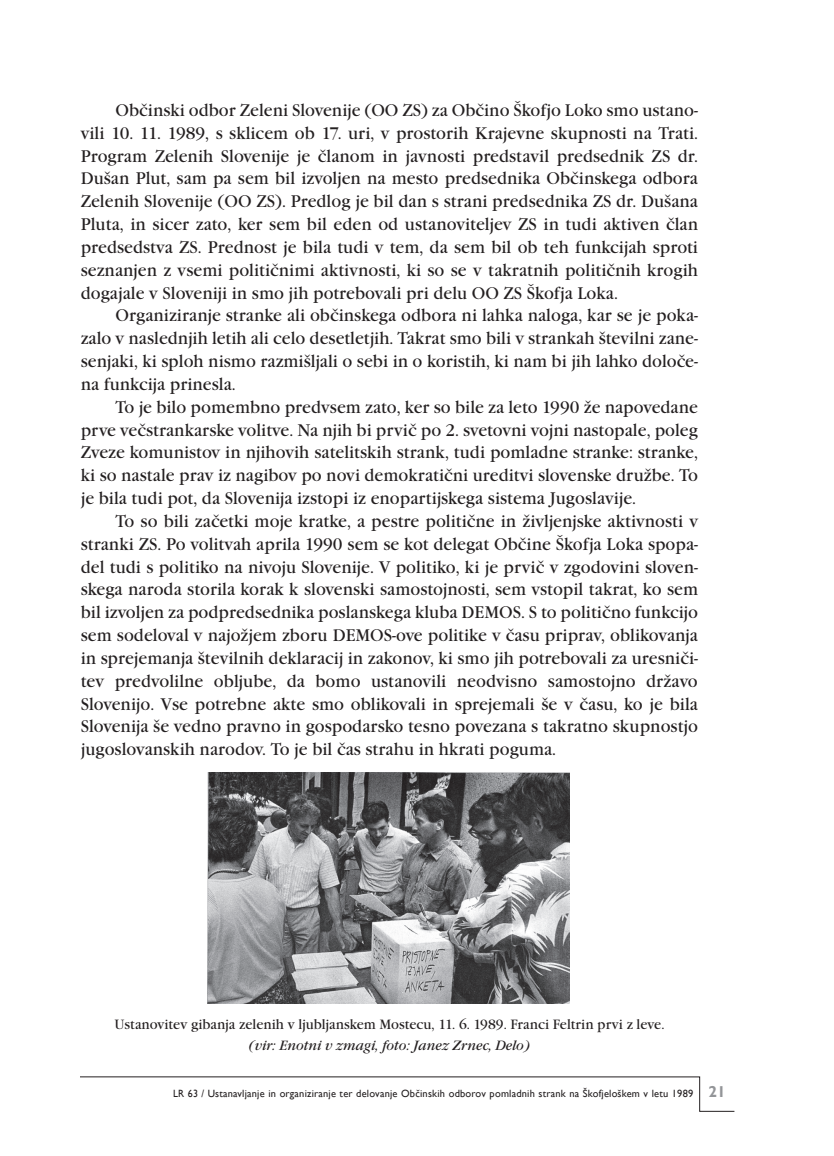
<style>
.page{position:relative;width:834px;height:1156px;background:#fff}
.page>*{position:absolute;margin:0;border:0;box-sizing:border-box;transform-origin:0 0}
.t1{font:17.5px/22.8px "Garamond Itc TEE";color:#231f20;text-align:justify;scale:.95 1}
.t2{font:14px "Garamond Itc TEE";color:#231f20;scale:.95 1}
.t3{font:italic 14px "Garamond Itc TEE";color:#231f20;scale:.95 1}
.t4{font:10.5px "Gill Sans";letter-spacing:.02em;color:#231f20;scale:.95 1}
.s1{font-weight:700;font-size:15.75px;color:#939598}
</style>
<div class="page">
<svg style="left:80px;top:1076px;width:654px;height:35px"></svg>
<img style="left:207px;top:772px;width:362px;height:231px">
<p class="t1" style="left:81px;top:99px;width:651px;text-indent:35px">Občinski odbor Zeleni Slovenije (OO ZS) za Občino Škofjo Loko smo ustano&shy;vili 10. 11. 1989, s sklicem ob 17. uri, v prostorih Krajevne skupnosti na Trati.<br>Program Zelenih Slovenije je članom in javnosti predstavil predsednik ZS dr.<br>Dušan Plut, sam pa sem bil izvoljen na mesto predsednika Občinskega odbora Zelenih Slovenije (OO ZS). Predlog je bil dan s strani predsednika ZS dr. Dušana Pluta, in sicer zato, ker sem bil eden od ustanoviteljev ZS in tudi aktiven član predsedstva ZS. Prednost je bila tudi v tem, da sem bil ob teh funkcijah sproti seznanjen z vsemi političnimi aktivnosti, ki so se v takratnih političnih krogih dogajale v Sloveniji in smo jih potrebovali pri delu OO ZS Škofja Loka.</p>
<p class="t1" style="left:81px;top:304px;width:651px;text-indent:35px">Organiziranje stranke ali občinskega odbora ni lahka naloga, kar se je poka&shy;zalo v naslednjih letih ali celo desetletjih. Takrat smo bili v strankah številni zane&shy;senjaki, ki sploh nismo razmišljali o sebi in o koristih, ki nam bi jih lahko določe&shy;na funkcija prinesla.</p>
<p class="t1" style="left:81px;top:396px;width:651px;text-indent:35px">To je bilo pomembno predvsem zato, ker so bile za leto 1990 že napovedane prve večstrankarske volitve. Na njih bi prvič po 2. svetovni vojni nastopale, poleg Zveze komunistov in njihovih satelitskih strank, tudi pomladne stranke: stranke, ki so nastale prav iz nagibov po novi demokratični ureditvi slovenske družbe. To je bila tudi pot, da Slovenija izstopi iz enopartijskega sistema Jugoslavije.</p>
<p class="t1" style="left:81px;top:510px;width:651px;text-indent:35px">To so bili začetki moje kratke, a pestre politične in življenjske aktivnosti v stranki ZS. Po volitvah aprila 1990 sem se kot delegat Občine Škofja Loka spopa&shy;del tudi s politiko na nivoju Slovenije. V politiko, ki je prvič v zgodovini sloven&shy;skega naroda storila korak k slovenski samostojnosti, sem vstopil takrat, ko sem bil izvoljen za podpredsednika poslanskega kluba DEMOS. S to politično funkcijo sem sodeloval v najožjem zboru DEMOS-ove politike v času priprav, oblikovanja in sprejemanja številnih deklaracij in zakonov, ki smo jih potrebovali za uresniči&shy;tev predvolilne obljube, da bomo ustanovili neodvisno samostojno državo Slovenijo. Vse potrebne akte smo oblikovali in sprejemali še v času, ko je bila Slovenija še vedno pravno in gospodarsko tesno povezana s takratno skupnostjo jugoslovanskih narodov. To je bil čas strahu in hkrati poguma.</p>
<p class="t2" style="left:114px;top:1016px;width:580px">Ustanovitev gibanja zelenih v ljubljanskem Mostecu, 11. 6. 1989. Franci Feltrin prvi z leve.</p>
<p class="t3" style="left:249px;top:1037px;width:297px">(vir: Enotni v zmagi, foto: Janez Zrnec, Delo)</p>
<p class="t4" style="left:173px;top:1087px;width:582px">LR 63 / Ustanavljanje in organiziranje ter delovanje Občinskih odborov pomladnih strank na Škofjeloškem v letu 1989 <span class="s1">21</span></p>
</div>
